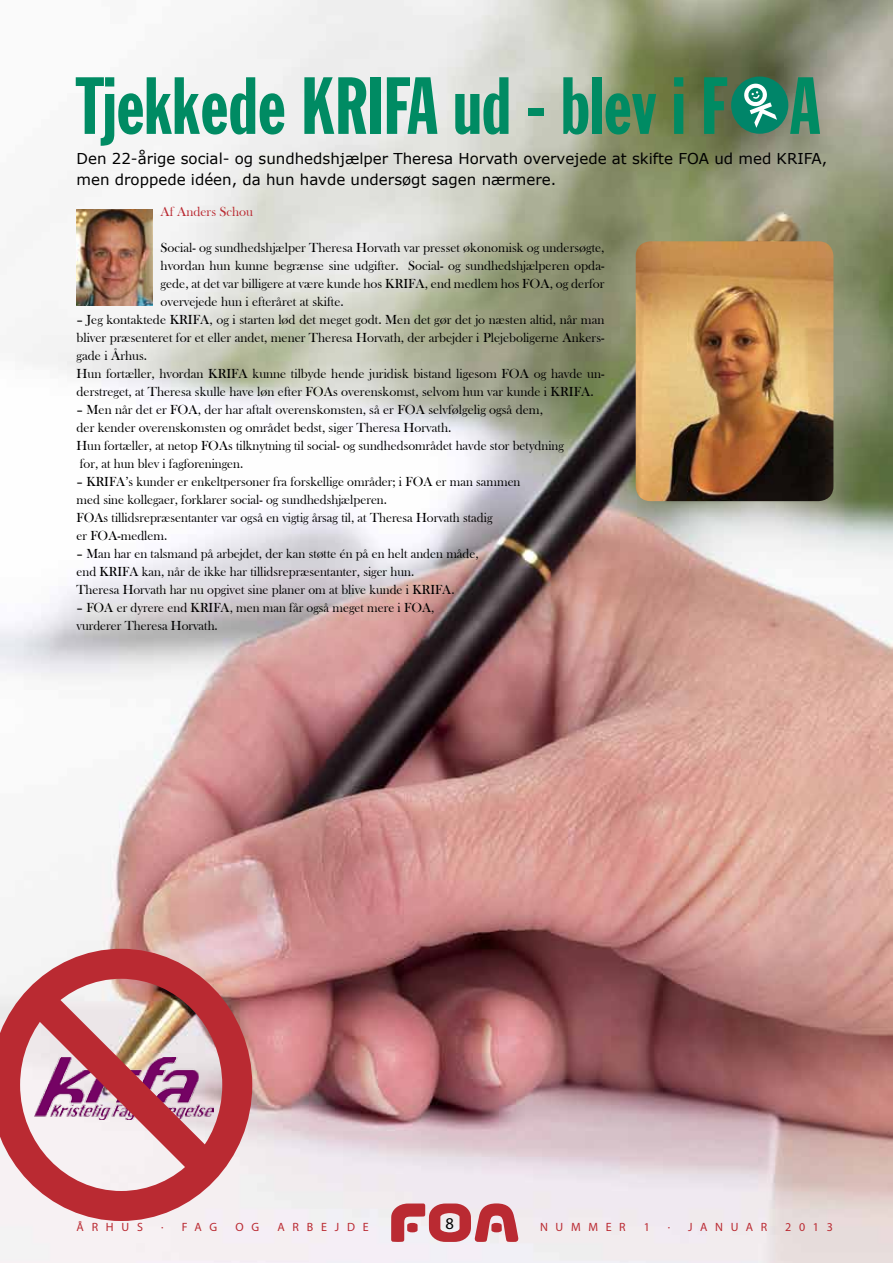
<style>
.page{position:relative;width:893px;height:1263px;background:#fff}
.page>*{position:absolute;margin:0;border:0;box-sizing:border-box;transform-origin:0 0}
.t1{font:79.5px "Franklin Gothic Extra Cond";color:#008b63}
.t2{font:16.5px "Myriad";color:#000}
.t3{font:15px/21px "Verdana";color:#000}
.t4{font:13.5px/18px "Bask Old Face";color:#000}
.t5{font:13.5px "Bask Old Face";color:#ba2a32}
.t6{font:12px "Myriad";letter-spacing:.64em;color:#ba2a32}
</style>
<div class="page">
<img style="left:0;top:0;width:893px;height:1263px">
<img style="left:77px;top:209px;width:75px;height:96px">
<svg style="left:0;top:949px;width:252px;height:272px"></svg>
<svg style="left:0;top:955px;width:245px;height:251px"></svg>
<svg style="left:391px;top:1203px;width:128px;height:39px;background:#d0797f"></svg>
<img style="left:636px;top:241px;width:197px;height:260px">
<div style="left:731px;top:77px;width:57px;height:57px;background:#008569;border-radius:50%"></div>
<svg style="left:744px;top:82px;width:33px;height:46px"></svg>
<h1 class="t1" style="left:77px;top:63px;width:745px">Tjekkede KRIFA ud - blev i F A</h1>
<p class="t3" style="left:77px;top:147px;width:752px">Den 22-årige social- og sundhedshjælper Theresa Horvath overvejede at skifte FOA ud med KRIFA, men droppede idéen, da hun havde undersøgt sagen nærmere.</p>
<p class="t5" style="left:161px;top:204px;width:94px">Af Anders Schou</p>
<p class="t4" style="left:161px;top:239px;width:445px;text-align:justify">Social- og sundhedshjælper Theresa Horvath var presset økonomisk og undersøgte, hvordan hun kunne begrænse sine udgifter. Social- og sundhedshjælperen opda&shy;gede, at det var billigere at være kunde hos KRIFA, end medlem hos FOA, og derfor overvejede hun i efteråret at skifte.</p>
<p class="t4" style="left:77px;top:311px;width:529px">– Jeg kontaktede KRIFA, og i starten lød det meget godt. Men det gør det jo næsten altid, når man bliver præsenteret for et eller andet, mener Theresa Horvath, der arbejder i Plejeboligerne Ankers&shy;gade i Århus.<br>Hun fortæller, hvordan KRIFA kunne tilbyde hende juridisk bistand ligesom FOA og havde un&shy;derstreget, at Theresa skulle have løn efter FOAs overenskomst, selvom hun var kunde i KRIFA.</p>
<p class="t4" style="left:77px;top:401px;width:489px">– Men når det er FOA, der har aftalt overenskomsten, så er FOA selvfølgelig også dem, der kender overenskomsten og området bedst, siger Theresa Horvath.<br>Hun fortæller, at netop FOAs tilknytning til social- og sundhedsområdet havde stor betydning for, at hun blev i fagforeningen.</p>
<p class="t4" style="left:77px;top:473px;width:445px">– KRIFA’s kunder er enkeltpersoner fra forskellige områder; i FOA er man sammen med sine kollegaer, forklarer social- og sundhedshjælperen.<br>FOAs tillidsrepræsentanter var også en vigtig årsag til, at Theresa Horvath stadig<br>er FOA-medlem.</p>
<p class="t4" style="left:77px;top:545px;width:404px">– Man har en talsmand på arbejdet, der kan støtte én på en helt anden måde, end KRIFA kan, når de ikke har tillidsrepræsentanter, siger hun.<br>Theresa Horvath har nu opgivet sine planer om at blive kunde i KRIFA.</p>
<p class="t4" style="left:77px;top:599px;width:359px">– FOA er dyrere end KRIFA, men man får også meget mere i FOA, vurderer Theresa Horvath.</p>
<p class="t6" style="left:77px;top:1220px;width:68px">ÅRHUS</p>
<p class="t6" style="left:161px;top:1220px;width:58px">· FAG</p>
<p class="t6" style="left:235px;top:1220px;width:25px">O G</p>
<p class="t6" style="left:277px;top:1220px;width:93px">ARBEJDE</p>
<p class="t2" style="left:445px;top:1215px;width:10px">8</p>
<p class="t6" style="left:540px;top:1220px;width:87px">NUMMER</p>
<p class="t6" style="left:644px;top:1220px;width:8px">1</p>
<p class="t6" style="left:668px;top:1220px;width:101px">· JANUAR</p>
<p class="t6" style="left:785px;top:1220px;width:49px">2013</p>
</div>
